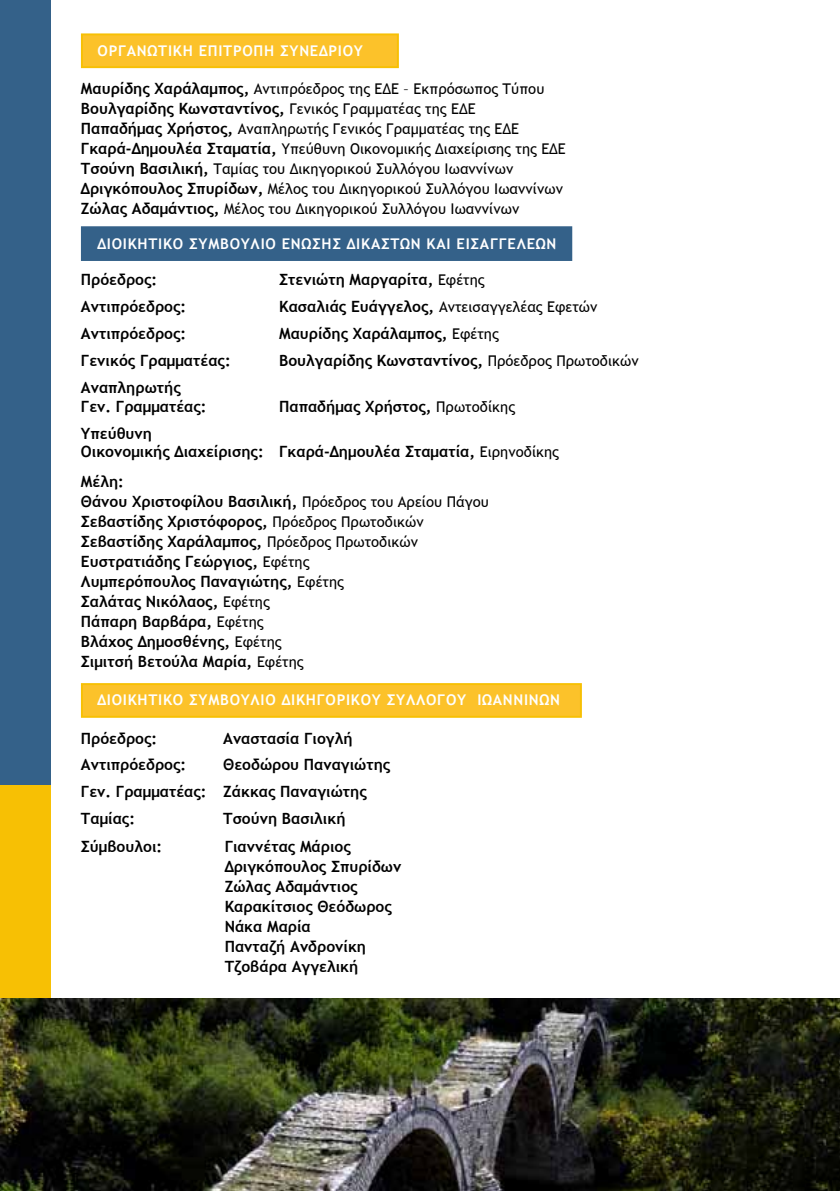
<style>
.page{position:relative;width:840px;height:1191px;background:#fff}
.page>*{position:absolute;margin:0;border:0;box-sizing:border-box;transform-origin:0 0}
.t1{font:700 15.6px/20px "Trebuchet MS";color:#000}
.t2{font:14.8px/20px "Trebuchet MS";color:#000}
.t3{font:700 14.8px "Trebuchet MS";letter-spacing:.05em;color:#fff}
.s1{font-weight:700;font-size:15.6px}
.s2{font-weight:400;font-size:14.8px}
</style>
<div class="page">
<div style="left:0;top:0;width:50px;height:826px;background:#346189"></div>
<div style="left:0;top:785px;width:50px;height:406px;background:#f7c004"></div>
<div style="left:81px;top:33px;width:317px;height:35px;background:#fcc22a;border:2px solid #f7c004"></div>
<div style="left:81px;top:683px;width:500px;height:35px;background:#fcc22a;border:2px solid #f7c004"></div>
<div style="left:81px;top:226px;width:491px;height:35px;background:#346189;border:2px solid #346189"></div>
<img style="left:0;top:998px;width:839px;height:193px">
<p class="t3" style="left:97px;top:41px;width:267px">ΟΡΓΑΝΩΤΙΚΗ ΕΠΙΤΡΟΠΗ ΣΥΝΕΔΡΙΟΥ</p>
<p class="t2" style="left:81px;top:79px;width:465px"><span class="s1">Μαυρίδης Χαράλαμπος,</span> Αντιπρόεδρος της ΕΔΕ – Εκπρόσωπος Τύπου</p>
<p class="t1" style="left:81px;top:98px;width:396px">Βουλγαρίδης Κωνσταντίνος, <span class="s2">Γενικός Γραμματέας της ΕΔΕ</span></p>
<p class="t2" style="left:81px;top:119px;width:486px"><span class="s1">Παπαδήμας Χρήστος,</span> Αναπληρωτής Γενικός Γραμματέας της ΕΔΕ <span class="s1">Γκαρά-Δημουλέα Σταματία,</span> Υπεύθυνη Οικονομικής Διαχείρισης της ΕΔΕ <span class="s1">Τσούνη Βασιλική,</span> Ταμίας του Δικηγορικού Συλλόγου Ιωαννίνων <span class="s1">Δριγκόπουλος Σπυρίδων,</span> Μέλος του Δικηγορικού Συλλόγου Ιωαννίνων <span class="s1">Ζώλας Αδαμάντιος,</span> Μέλος του Δικηγορικού Συλλόγου Ιωαννίνων</p>
<p class="t3" style="left:97px;top:234px;width:460px">ΔΙΟΙΚΗΤΙΚΟ ΣΥΜΒΟΥΛΙΟ ΕΝΩΣΗΣ ΔΙΚΑΣΤΩΝ ΚΑΙ ΕΙΣΑΓΓΕΛΕΩΝ</p>
<p class="t1" style="left:81px;top:270px;width:78px">Πρόεδρος:</p>
<p class="t1" style="left:279px;top:270px;width:207px">Στενιώτη Μαργαρίτα, <span class="s2">Εφέτης</span></p>
<p class="t1" style="left:81px;top:297px;width:107px">Αντιπρόεδρος:</p>
<p class="t2" style="left:279px;top:297px;width:320px"><span class="s1">Κασαλιάς Ευάγγελος,</span> Αντεισαγγελέας Εφετών</p>
<p class="t1" style="left:81px;top:324px;width:107px">Αντιπρόεδρος:</p>
<p class="t1" style="left:279px;top:324px;width:221px">Μαυρίδης Χαράλαμπος, <span class="s2">Εφέτης</span></p>
<p class="t1" style="left:81px;top:350px;width:151px">Γενικός Γραμματέας:</p>
<p class="t1" style="left:279px;top:350px;width:361px">Βουλγαρίδης Κωνσταντίνος, <span class="s2">Πρόεδρος Πρωτοδικών</span></p>
<p class="t1" style="left:81px;top:378px;width:127px;line-height:18.6px">Αναπληρωτής<br>Γεν. Γραμματέας:</p>
<p class="t1" style="left:279px;top:396px;width:237px">Παπαδήμας Χρήστος, <span class="s2">Πρωτοδίκης</span></p>
<p class="t1" style="left:81px;top:424px;width:479px;line-height:18.6px">Υπεύθυνη<br>Οικονομικής Διαχείρισης: Γκαρά-Δημουλέα Σταματία, <span class="s2">Ειρηνοδίκης</span></p>
<p class="t1" style="left:81px;top:471px;width:409px">Μέλη:<br>Θάνου Χριστοφίλου Βασιλική, <span class="s2">Πρόεδρος του Αρείου Πάγου<br></span>Σεβαστίδης Χριστόφορος, <span class="s2">Πρόεδρος Πρωτοδικών<br></span>Σεβαστίδης Χαράλαμπος, <span class="s2">Πρόεδρος Πρωτοδικών<br></span>Ευστρατιάδης Γεώργιος, <span class="s2">Εφέτης<br></span>Λυμπερόπουλος Παναγιώτης, <span class="s2">Εφέτης<br></span>Σαλάτας Νικόλαος, <span class="s2">Εφέτης<br></span>Πάπαρη Βαρβάρα, <span class="s2">Εφέτης<br></span>Βλάχος Δημοσθένης, <span class="s2">Εφέτης<br></span>Σιμιτσή Βετούλα Μαρία, <span class="s2">Εφέτης</span></p>
<p class="t3" style="left:97px;top:690px;width:463px">ΔΙΟΙΚΗΤΙΚΟ ΣΥΜΒΟΥΛΙΟ ΔΙΚΗΓΟΡΙΚΟΥ ΣΥΛΛΟΓΟΥ ΙΩΑΝΝΙΝΩΝ</p>
<p class="t1" style="left:81px;top:728px;width:78px">Πρόεδρος:</p>
<p class="t1" style="left:223px;top:728px;width:131px">Αναστασία Γιογλή</p>
<p class="t1" style="left:81px;top:755px;width:107px">Αντιπρόεδρος:</p>
<p class="t1" style="left:81px;top:751px;width:311px;line-height:26.8px;text-indent:142px">Θεοδώρου Παναγιώτης<br>Γεν. Γραμματέας: Ζάκκας Παναγιώτης<br>Ταμίας:</p>
<p class="t1" style="left:223px;top:808px;width:124px">Τσούνη Βασιλική</p>
<p class="t1" style="left:81px;top:837px;width:83px">Σύμβουλοι:</p>
<p class="t1" style="left:224px;top:837px;width:178px">Γιαννέτας Μάριος<br>Δριγκόπουλος Σπυρίδων<br>Ζώλας Αδαμάντιος<br>Καρακίτσιος Θεόδωρος<br>Νάκα Μαρία<br>Πανταζή Ανδρονίκη<br>Τζοβάρα Αγγελική</p>
</div>
